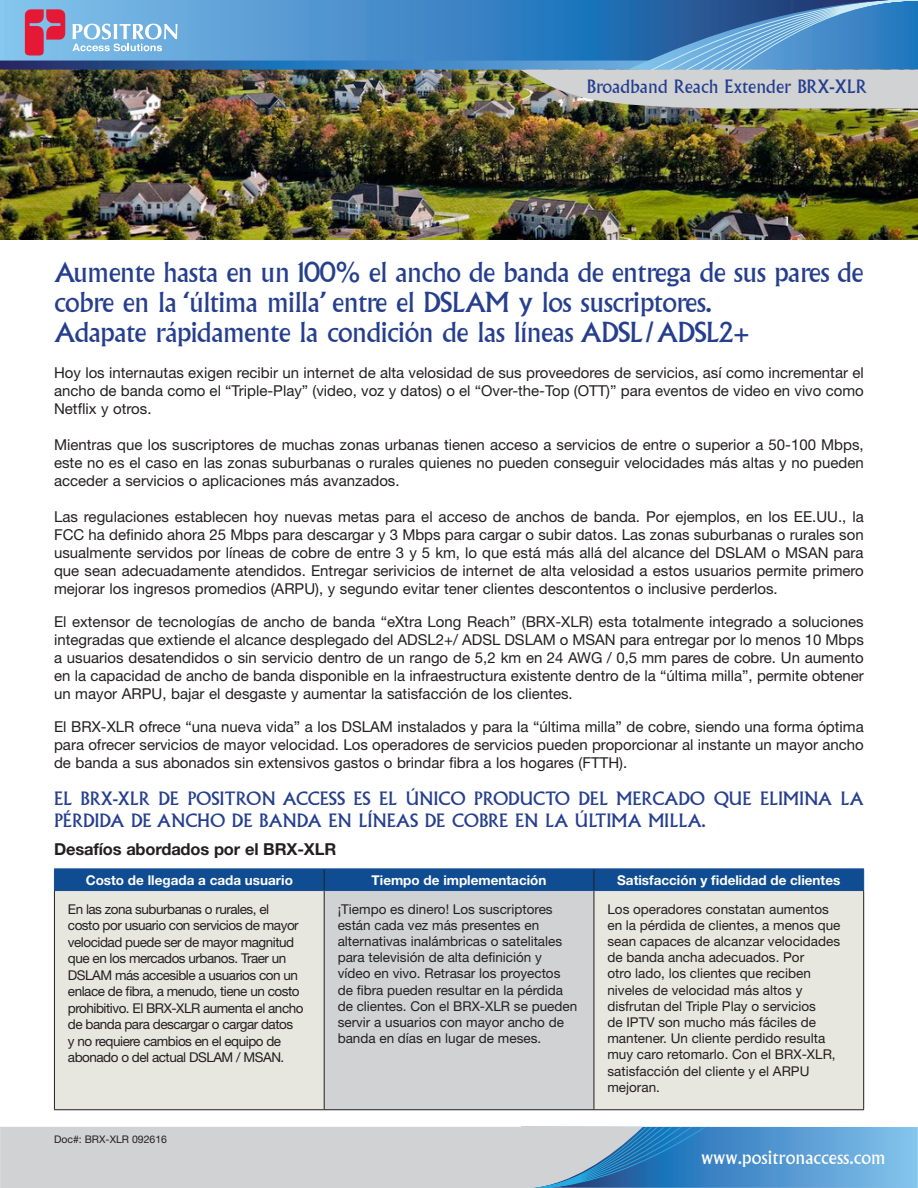
<style>
.page{position:relative;width:918px;height:1188px;background:#fff}
.page>*{position:absolute;margin:0;border:0;box-sizing:border-box;transform-origin:0 0}
.back_-_body{font:27px/30px "Albertus MT Std";letter-spacing:-.02em;color:#253f8e}
.back_-_body-2{font:18px/21.6px "Albertus MT Std";color:#253f8e}
.t1{font:18px "Albertus MT Std";color:#fff}
.back_-_body-3{font:700 16.5px "Helvetica Neue LT Std";letter-spacing:-.01em;color:#231f20}
.back_-_body-4{font:15px/18px "Helvetica Neue LT Std";color:#231f20;text-align:justify}
.t2{font:13.5px/16.2px "Helvetica Neue LT Std";color:#231f20}
.t3{font:13.5px/16.5px "Helvetica Neue LT Std";letter-spacing:-.035em;color:#231f20}
.t4{font:700 13.5px "Helvetica Neue LT Std";color:#fff}
.t5{font:10.5px "Helvetica Neue LT Std";color:#231f20}
</style>
<div class="page">
<img style="left:0;top:109px;width:918px;height:131px">
<img style="left:0;top:0;width:918px;height:109px">
<div style="left:521px;top:1127px;width:397px;height:61px;background:#7ebfe9"></div>
<svg style="left:0;top:1127px;width:883px;height:61px;background:#a4bcd0"></svg>
<div style="left:55px;top:891px;width:808px;height:218px;background:#e7e7e0"></div>
<div style="left:324px;top:891px;width:270px;height:219px;background:#d1d2d4"></div>
<div style="left:54px;top:869px;width:810px;height:22px;background:#0f4c91"></div>
<hr style="left:54px;top:891px;width:1px;height:218px;background:#231f20">
<hr style="left:324px;top:891px;width:1px;height:218px;background:#231f20">
<hr style="left:594px;top:891px;width:1px;height:218px;background:#231f20">
<hr style="left:863px;top:891px;width:1px;height:218px;background:#231f20">
<hr style="left:54px;top:1109px;width:270px;height:1px;background:#231f20">
<hr style="left:324px;top:1109px;width:270px;height:1px;background:#231f20">
<hr style="left:594px;top:1109px;width:270px;height:1px;background:#231f20">
<p class="back_-_body-2" style="left:587px;top:76px;width:281px">Broadband Reach Extender BRX-XLR</p>
<p class="back_-_body" style="left:54px;top:258px;width:811px">Aumente hasta en un 100% el ancho de banda de entrega de sus pares de cobre en la ‘última milla’ entre el DSLAM y los suscriptores.</p>
<p class="back_-_body" style="left:54px;top:318px;width:698px">Adapate rápidamente la condición de las líneas ADSL/ADSL2+</p>
<p class="back_-_body-4" style="left:54px;top:364px;width:811px">Hoy los internautas exigen recibir un internet de alta velosidad de sus proveedores de servicios, así como incrementar el ancho de banda como el “Triple-Play” (video, voz y datos) o el “Over-the-Top (OTT)” para eventos de video en vivo como Netflix y otros.</p>
<p class="back_-_body-4" style="left:54px;top:436px;width:811px">Mientras que los suscriptores de muchas zonas urbanas tienen acceso a servicios de entre o superior a 50-100 Mbps, este no es el caso en las zonas suburbanas o rurales quienes no pueden conseguir velocidades más altas y no pueden acceder a servicios o aplicaciones más avanzados.</p>
<p class="back_-_body-4" style="left:54px;top:508px;width:811px">Las regulaciones establecen hoy nuevas metas para el acceso de anchos de banda. Por ejemplos, en los EE.UU., la FCC ha definido ahora 25 Mbps para descargar y 3 Mbps para cargar o subir datos. Las zonas suburbanas o rurales son usualmente servidos por líneas de cobre de entre 3 y 5 km, lo que está más allá del alcance del DSLAM o MSAN para que sean adecuadamente atendidos. Entregar serivicios de internet de alta velosidad a estos usuarios permite primero mejorar los ingresos promedios (ARPU), y segundo evitar tener clientes descontentos o inclusive perderlos.</p>
<p class="back_-_body-4" style="left:54px;top:613px;width:811px">El extensor de tecnologías de ancho de banda “eXtra Long Reach” (BRX-XLR) esta totalmente integrado a soluciones integradas que extiende el alcance desplegado del ADSL2+/ ADSL DSLAM o MSAN para entregar por lo menos 10 Mbps a usuarios desatendidos o sin servicio dentro de un rango de 5,2 km en 24 AWG / 0,5 mm pares de cobre. Un aumento en la capacidad de ancho de banda disponible en la infraestructura existente dentro de la “última milla”, permite obtener un mayor ARPU, bajar el desgaste y aumentar la satisfacción de los clientes.</p>
<p class="back_-_body-4" style="left:54px;top:718px;width:811px">El BRX-XLR ofrece “una nueva vida” a los DSLAM instalados y para la “última milla” de cobre, siendo una forma óptima para ofrecer servicios de mayor velocidad. Los operadores de servicios pueden proporcionar al instante un mayor ancho de banda a sus abonados sin extensivos gastos o brindar fibra a los hogares (FTTH).</p>
<p class="back_-_body-2" style="left:54px;top:788px;width:811px">EL BRX-XLR DE POSITRON ACCESS ES EL ÚNICO PRODUCTO DEL MERCADO QUE ELIMINA LA<br>PÉRDIDA DE ANCHO DE BANDA EN LÍNEAS DE COBRE EN LA ÚLTIMA MILLA.</p>
<p class="back_-_body-3" style="left:54px;top:839px;width:284px">Desafíos abordados por el BRX-XLR</p>
<p class="t4" style="left:86px;top:871px;width:209px">Costo de llegada a cada usuario</p>
<p class="t4" style="left:372px;top:871px;width:176px">Tiempo de implementación</p>
<p class="t4" style="left:617px;top:871px;width:225px">Satisfacción y fidelidad de clientes</p>
<p class="t3" style="left:68px;top:900px;width:237px">En las zona suburbanas o rurales, el costo por usuario con servicios de mayor velocidad puede ser de mayor magnitud que en los mercados urbanos. Traer un DSLAM más accesible a usuarios con un enlace de fibra, a menudo, tiene un costo prohibitivo. El BRX-XLR aumenta el ancho de banda para descargar o cargar datos<br>y no requiere cambios en el equipo de abonado o del actual DSLAM / MSAN.</p>
<p class="t2" style="left:338px;top:901px;width:241px">¡Tiempo es dinero! Los suscriptores están cada vez más presentes en alternativas inalámbricas o satelitales para televisión de alta definición y vídeo en vivo. Retrasar los proyectos de fibra pueden resultar en la pérdida de clientes. Con el BRX-XLR se pueden servir a usuarios con mayor ancho de banda en días en lugar de meses.</p>
<p class="t2" style="left:607px;top:901px;width:235px">Los operadores constatan aumentos en la pérdida de clientes, a menos que sean capaces de alcanzar velocidades de banda ancha adecuados. Por<br>otro lado, los clientes que reciben niveles de velocidad más altos y disfrutan del Triple Play o servicios<br>de IPTV son mucho más fáciles de mantener. Un cliente perdido resulta muy caro retomarlo. Con el BRX-XLR, satisfacción del cliente y el ARPU mejoran.</p>
<p class="t5" style="left:54px;top:1133px;width:115px">Doc#: BRX-XLR 092616</p>
<p class="t1" style="left:701px;top:1147px;width:186px">www.positronaccess.com</p>
</div>
